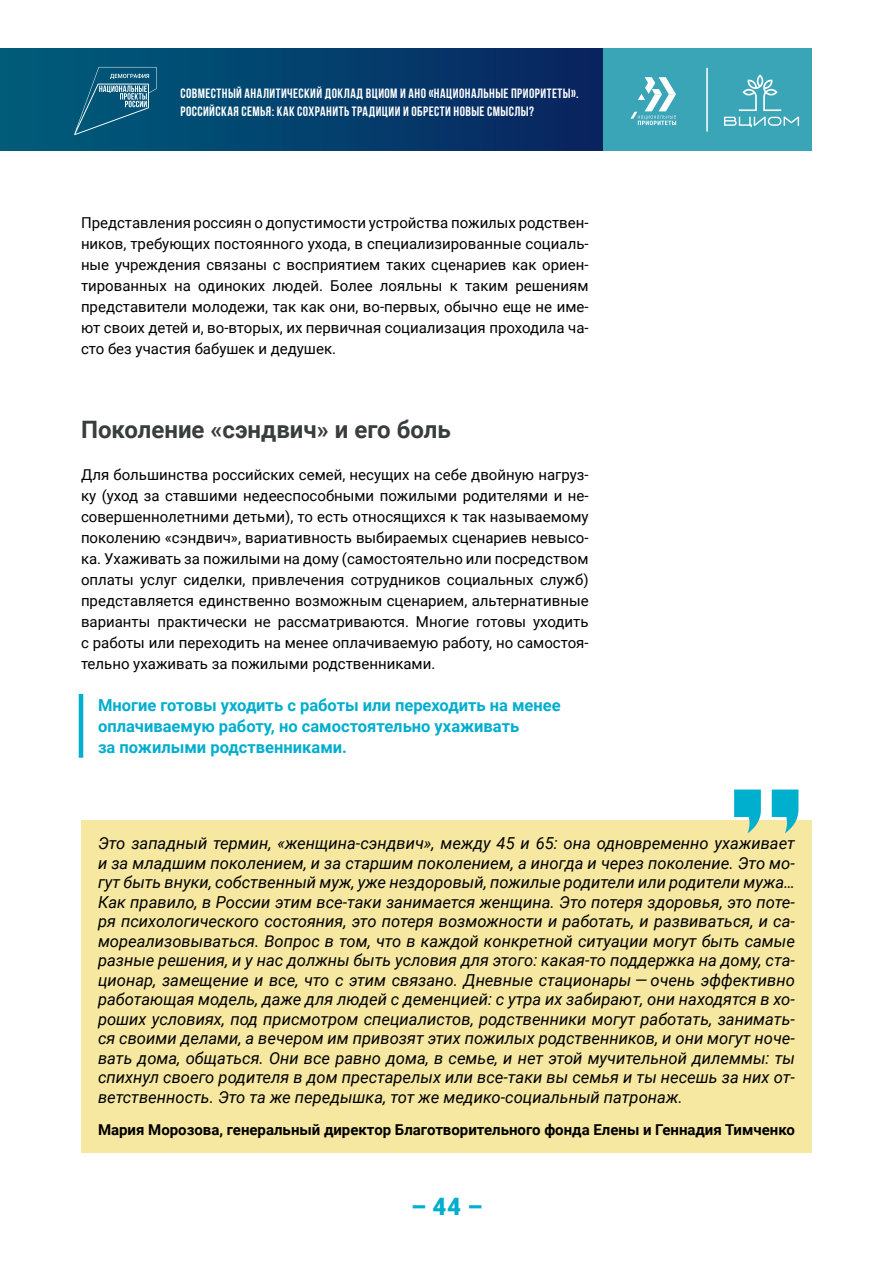
<style>
.page{position:relative;width:893px;height:1263px;background:#fff}
.page>*{position:absolute;margin:0;border:0;box-sizing:border-box;transform-origin:0 0}
.t1{font:700 24px "Roboto";color:#393d3e}
.t2{font:900 24px "Roboto";color:#00aecd}
.t3{font:italic 16.5px/19.5px "Roboto";color:#000;text-align:justify}
.t4{font:700 16.5px/21px "Roboto";color:#00aecd}
.t5{font:15px/21px "Roboto";color:#000;text-align:justify}
.t6{font:700 15px "Roboto";color:#000}
.t7{font:700 13.5px/18px "Bebas Neue";letter-spacing:.03em;color:#fff}
</style>
<div class="page">
<div style="left:0;top:49px;width:812px;height:102px;background:#3ba5b8"></div>
<div style="left:0;top:49px;width:602px;height:102px;background:linear-gradient(to right,#005f7c,#092460)"></div>
<svg style="left:724px;top:117px;width:75px;height:10px"></svg>
<svg style="left:739px;top:75px;width:42px;height:36px"></svg>
<svg style="left:74px;top:67px;width:83px;height:68px;background:#1e6786"></svg>
<svg style="left:630px;top:77px;width:46px;height:48px"></svg>
<hr style="left:706px;top:68px;width:2px;height:64px;background:#fff">
<hr style="left:79px;top:694px;width:4px;height:64px;background:#00aecd">
<div style="left:81px;top:820px;width:731px;height:332px;background:#f6e8a1"></div>
<svg style="left:772px;top:789px;width:26px;height:44px"></svg>
<svg style="left:734px;top:789px;width:27px;height:44px"></svg>
<p class="t7" style="left:180px;top:84px;width:400px">Совместный аналитический доклад ВЦИОМ и АНО «национальные приоритеты».<br>РОССИЙСКАЯ СЕМЬЯ: КАК СОХРАНИТЬ ТРАДИЦИИ И ОБРЕСТИ НОВЫЕ СМЫСЛЫ?</p>
<p class="t5" style="left:81px;top:212px;width:509px">Представления россиян о допустимости устройства пожилых родствен&shy;ников, требующих постоянного ухода, в специализированные социаль&shy;ные учреждения связаны с восприятием таких сценариев как ориен&shy;тированных на одиноких людей. Более лояльны к таким решениям представители молодежи, так как они, во‑первых, обычно еще не име&shy;ют своих детей и, во‑вторых, их первичная социализация проходила ча&shy;сто без участия бабушек и дедушек.</p>
<h1 class="t1" style="left:81px;top:413px;width:371px">Поколение «сэндвич» и его боль</h1>
<p class="t5" style="left:81px;top:464px;width:509px">Для большинства российских семей, несущих на себе двойную нагруз&shy;ку (уход за ставшими недееспособными пожилыми родителями и не&shy;совершеннолетними детьми), то есть относящихся к так называемому поколению «сэндвич», вариативность выбираемых сценариев невысо&shy;ка. Ухаживать за пожилыми на дому (самостоятельно или посредством оплаты услуг сиделки, привлечения сотрудников социальных служб) представляется единственно возможным сценарием, альтернативные варианты практически не рассматриваются. Многие готовы уходить с работы или переходить на менее оплачиваемую работу, но самостоя&shy;тельно ухаживать за пожилыми родственниками.</p>
<p class="t4" style="left:98px;top:694px;width:464px">Многие готовы уходить с работы или переходить на менее оплачиваемую работу, но самостоятельно ухаживать<br>за пожилыми родственниками.</p>
<p class="t3" style="left:98px;top:833px;width:698px">Это западный термин, «женщина-сэндвич», между 45 и 65: она одновременно ухаживает и за младшим поколением, и за старшим поколением, а иногда и через поколение. Это мо&shy;гут быть внуки, собственный муж, уже нездоровый, пожилые родители или родители мужа… Как правило, в России этим все-таки занимается женщина. Это потеря здоровья, это поте&shy;ря психологического состояния, это потеря возможности и работать, и развиваться, и са&shy;мореализовываться. Вопрос в том, что в каждой конкретной ситуации могут быть самые разные решения, и у нас должны быть условия для этого: какая-то поддержка на дому, ста&shy;ционар, замещение и все, что с этим связано. Дневные стационары — очень эффективно работающая модель, даже для людей с деменцией: с утра их забирают, они находятся в хо&shy;роших условиях, под присмотром специалистов, родственники могут работать, занимать&shy;ся своими делами, а вечером им привозят этих пожилых родственников, и они могут ноче&shy;вать дома, общаться. Они все равно дома, в семье, и нет этой мучительной дилеммы: ты спихнул своего родителя в дом престарелых или все-таки вы семья и ты несешь за них от&shy;ветственность. Это та же передышка, тот же медико-социальный патронаж.</p>
<p class="t6" style="left:98px;top:1119px;width:698px">Мария Морозова, генеральный директор Благотворительного фонда Елены и Геннадия Тимченко</p>
<h1 class="t2" style="left:411px;top:1190px;width:73px">– 44 –</h1>
</div>
